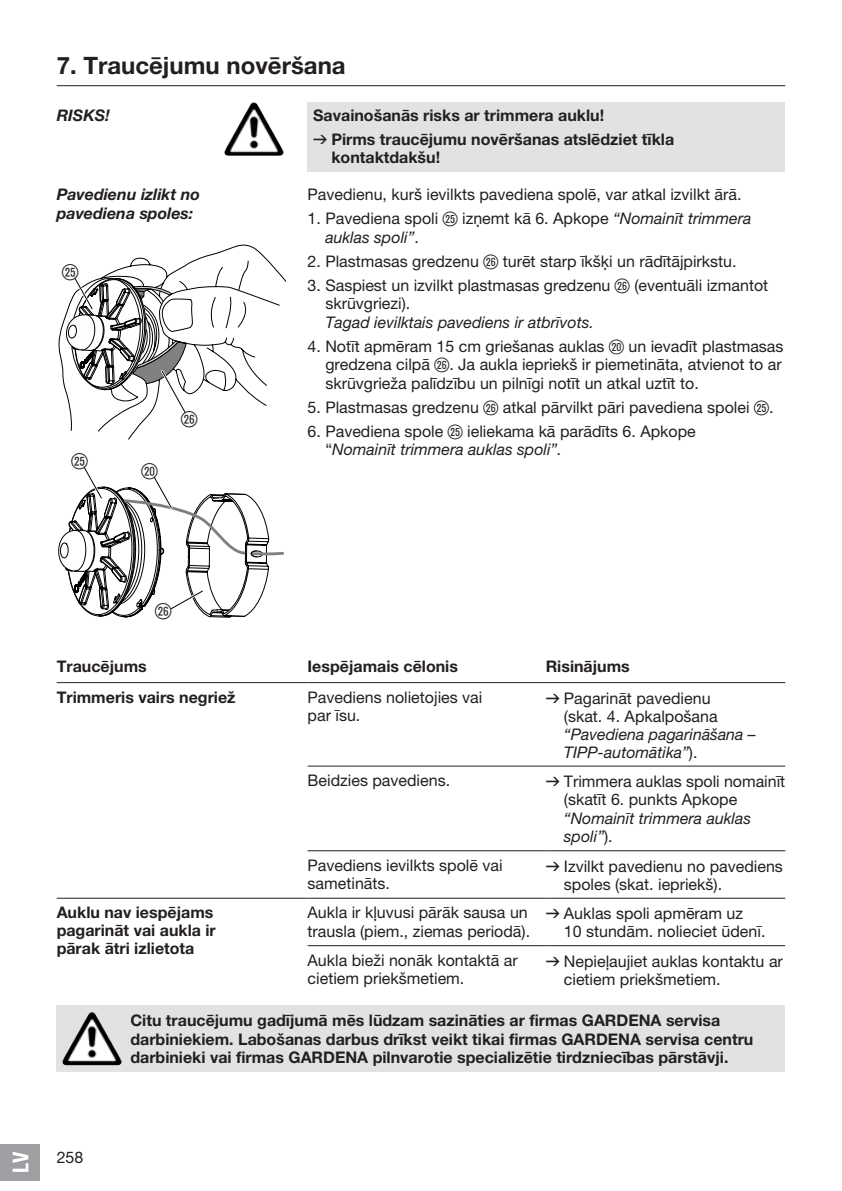
<style>
.page{position:relative;width:842px;height:1191px;background:#fff}
.page>*{position:absolute;margin:0;border:0;box-sizing:border-box;transform-origin:0 0}
.t1{font:700 24px "GARDENA Pro";color:#231f20}
.t2{font:22px "Ziffernim Kreisund Quadrat BQ";color:#231f20}
.t3{font:22px "GARDENA Pro Bo Cond";color:#fff}
.t4{font:16px/18.4px "GARDENA Pro";color:#231f20}
.t5{font:700 16px/18px "GARDENA Pro";color:#231f20}
.t6{font:italic 16px/18px "GARDENA Pro";color:#231f20}
.t7{font:italic 700 16px/18.4px "GARDENA Pro";color:#231f20}
.s1{font-family:"Formdruck";font-weight:400}
.s2{font-family:"Ziffernim Kreisund Quadrat BQ";font-size:20px}
.s3{font-style:italic}
.s4{font-family:"Formdruck"}
.s5{font-style:normal}
</style>
<div class="page">
<div style="left:308px;top:102px;width:477px;height:70px;background:#e1e2e4"></div>
<hr style="left:57px;top:85px;width:728px;height:1px;background:#231f20">
<img style="left:226px;top:103px;width:27px;height:44px">
<svg style="left:58px;top:244px;width:229px;height:374px"></svg>
<hr style="left:57px;top:682px;width:251px;height:1px;background:#231f20">
<hr style="left:308px;top:682px;width:238px;height:1px;background:#231f20">
<hr style="left:546px;top:682px;width:239px;height:1px;background:#231f20">
<hr style="left:308px;top:765px;width:238px;height:1px;background:#231f20">
<hr style="left:546px;top:765px;width:239px;height:1px;background:#231f20">
<hr style="left:308px;top:850px;width:238px;height:1px;background:#231f20">
<hr style="left:546px;top:850px;width:239px;height:1px;background:#231f20">
<hr style="left:57px;top:897px;width:251px;height:1px;background:#231f20">
<hr style="left:308px;top:897px;width:238px;height:1px;background:#231f20">
<hr style="left:546px;top:897px;width:239px;height:1px;background:#231f20">
<hr style="left:308px;top:945px;width:238px;height:1px;background:#231f20">
<hr style="left:546px;top:945px;width:239px;height:1px;background:#231f20">
<div style="left:57px;top:1005px;width:728px;height:66px;background:#e1e2e4"></div>
<img style="left:63px;top:1012px;width:28px;height:47px">
<div style="left:0;top:1143px;width:40px;height:37px;background:#9d9fa2"></div>
<h1 class="t1" style="left:57px;top:50px;width:290px">7. Traucējumu novēršana</h1>
<p class="t7" style="left:57px;top:105px;width:55px">RISKS!</p>
<p class="t5" style="left:313px;top:103px;width:362px;line-height:24px">Savainošanās risks ar trimmera auklu!<br><span class="s1">v</span> Pirms traucējumu novēršanas atslēdziet tīkla</p>
<p class="t5" style="left:331px;top:148px;width:110px">kontaktdakšu!</p>
<p class="t7" style="left:57px;top:185px;width:145px">Pavedienu izlikt no pavediena spoles:</p>
<p class="t4" style="left:308px;top:185px;width:435px">Pavedienu, kurš ievilkts pavediena spolē, var atkal izvilkt ārā.</p>
<p class="t4" style="left:325px;top:209px;width:428px;text-indent:-18px">1. Pavediena spoli <span class="s2">g</span> izņemt kā 6. Apkope <span class="s3">“Nomainīt trimmera auklas spoli”</span>.</p>
<p class="t4" style="left:308px;top:252px;width:431px">2. Plastmasas gredzenu <span class="s2">h</span> turēt starp īkšķi un rādītājpirkstu.</p>
<p class="t4" style="left:325px;top:276px;width:444px;text-indent:-18px">3. Saspiest un izvilkt plastmasas gredzenu <span class="s2">h</span> (eventuāli izmantot skrūvgriezi).</p>
<p class="t6" style="left:325px;top:313px;width:270px">Tagad ievilktais pavediens ir atbrīvots.</p>
<p class="t4" style="left:325px;top:336px;width:460px;text-align:justify;text-indent:-18px">4. Notīt apmēram 15 cm griešanas auklas <span class="s2">p</span> un ievadīt plastmasas gredzena cilpā <span class="s2">h</span>. Ja aukla iepriekš ir piemetināta, atvienot to ar skrūvgrieža palīdzību un pilnīgi notīt un atkal uztīt to.</p>
<p class="t4" style="left:308px;top:397px;width:467px">5. Plastmasas gredzenu <span class="s2">h</span> atkal pārvilkt pāri pavediena spolei <span class="s2">g</span>.</p>
<p class="t4" style="left:325px;top:421px;width:372px;text-indent:-18px">6. Pavediena spole <span class="s2">g</span> ieliekama kā parādīts 6. Apkope “<span class="s3">Nomainīt trimmera auklas spoli”.</span></p>
<h2 class="t2" style="left:62px;top:259px;width:18px">g</h2>
<h2 class="t2" style="left:181px;top:406px;width:18px">h</h2>
<h2 class="t2" style="left:71px;top:448px;width:18px">g</h2>
<h2 class="t2" style="left:141px;top:458px;width:18px">p</h2>
<h2 class="t2" style="left:155px;top:599px;width:18px">h</h2>
<p class="t5" style="left:57px;top:656px;width:92px">Traucējums</p>
<p class="t5" style="left:308px;top:656px;width:152px">Iespējamais cēlonis</p>
<p class="t5" style="left:546px;top:656px;width:86px">Risinājums</p>
<p class="t5" style="left:57px;top:687px;width:180px">Trimmeris vairs negriež</p>
<p class="t4" style="left:308px;top:687px;width:176px">Pavediens nolietojies vai par īsu.</p>
<p class="t4" style="left:564px;top:688px;width:155px;text-indent:-18px"><span class="s4">v</span> Pagarināt pavedienu (skat. 4. Apkalpošana</p>
<p class="t6" style="left:564px;top:724px;width:194px">“Pavediena pagarināšana –<br>TIPP-automātika”<span class="s5">).</span></p>
<p class="t4" style="left:308px;top:771px;width:144px">Beidzies pavediens.</p>
<p class="t4" style="left:564px;top:772px;width:223px;text-indent:-18px"><span class="s4">v</span> Trimmera auklas spoli nomainīt (skatīt 6. punkts Apkope</p>
<p class="t6" style="left:564px;top:808px;width:189px">“Nomainīt trimmera auklas spoli”<span class="s5">).</span></p>
<p class="t4" style="left:308px;top:855px;width:196px">Pavediens ievilkts spolē vai sametināts.</p>
<p class="t4" style="left:564px;top:856px;width:220px;text-indent:-18px"><span class="s4">v</span> Izvilkt pavedienu no pavediens spoles (skat. iepriekš).</p>
<p class="t5" style="left:57px;top:903px;width:161px">Auklu nav iespējams pagarināt vai aukla ir pārak ātri izlietota</p>
<p class="t4" style="left:308px;top:903px;width:224px">Aukla ir kļuvusi pārāk sausa un trausla (piem., ziemas periodā).</p>
<p class="t4" style="left:564px;top:904px;width:203px;text-indent:-18px"><span class="s4">v</span> Auklas spoli apmēram uz<br>10 stundām. nolieciet ūdenī.</p>
<p class="t4" style="left:308px;top:950px;width:212px">Aukla bieži nonāk kontaktā ar cietiem priekšmetiem.</p>
<p class="t4" style="left:564px;top:951px;width:221px;text-indent:-18px"><span class="s4">v</span> Nepieļaujiet auklas kontaktu ar cietiem priekšmetiem.</p>
<p class="t5" style="left:130px;top:1011px;width:624px">Citu traucējumu gadījumā mēs lūdzam sazināties ar firmas GARDENA servisa darbiniekiem. Labošanas darbus drīkst veikt tikai firmas GARDENA servisa centru darbinieki vai firmas GARDENA pilnvarotie specializētie tirdzniecības pārstāvji.</p>
<h2 class="t3" style="left:7px;top:1172px;width:23px;rotate:-90deg">LV</h2>
<p class="t4" style="left:57px;top:1147px;width:28px">258</p>
</div>
